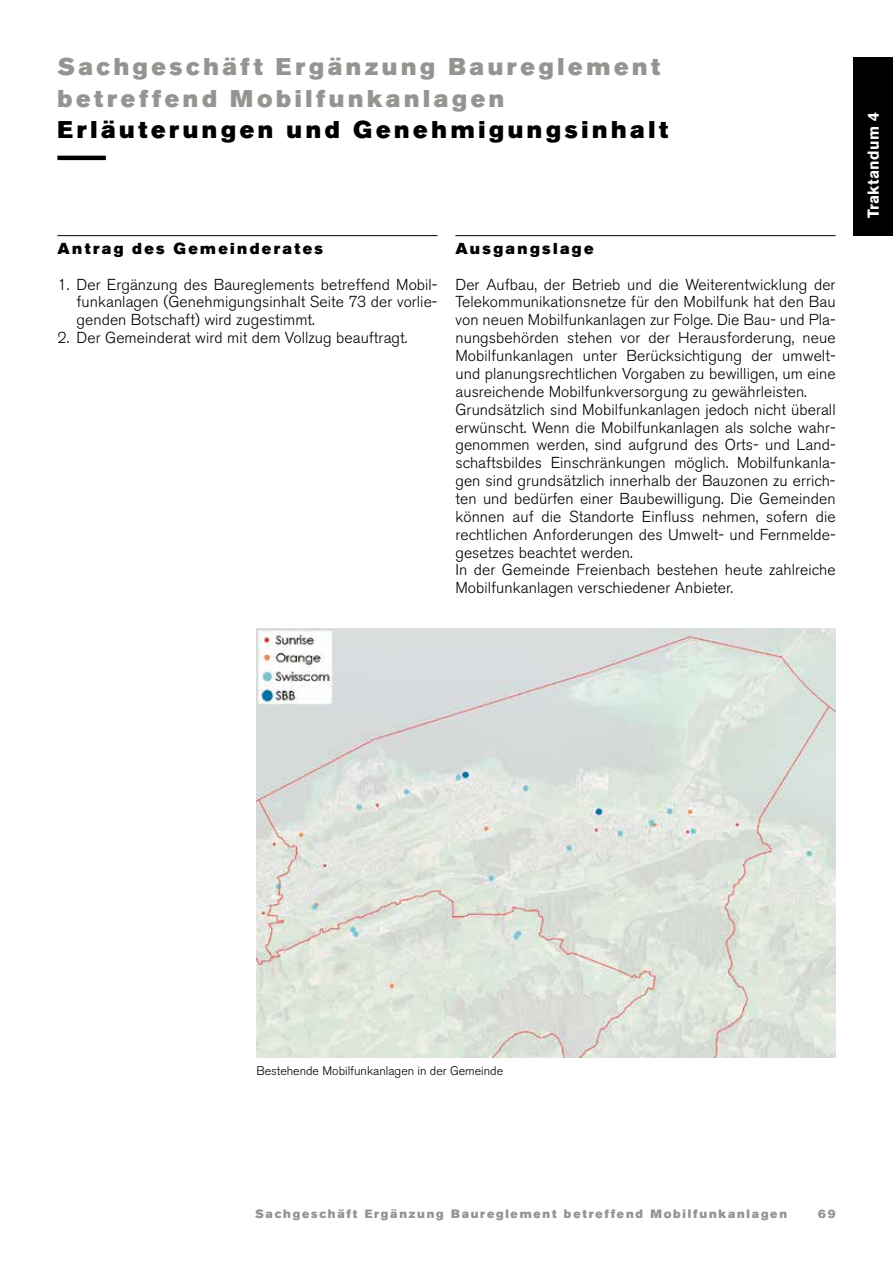
<style>
.page{position:relative;width:893px;height:1263px;background:#fff}
.page>*{position:absolute;margin:0;border:0;box-sizing:border-box;transform-origin:0 0}
.t1{font:24px/31.2px "Akzidenz Grotesk BE Super";letter-spacing:.155em;color:#959490}
.t2{font:24px "Akzidenz Grotesk BE Super";letter-spacing:.155em;color:#000}
.t3{font:300 15.75px/17.9px "Akzidenz Grotesk BE";letter-spacing:.005em;color:#000;text-align:justify}
.t4{font:15.75px "Akzidenz Grotesk BE Super";letter-spacing:.15em;color:#000}
.t5{font:700 15.75px "Akzidenz Grotesk BE";letter-spacing:.02em;color:#fff}
.t6{font:300 12.3px "Akzidenz Grotesk BE";color:#000}
.t7{font:12px "Akzidenz Grotesk BE Super";letter-spacing:.15em;color:#959490}
</style>
<div class="page">
<hr style="left:57px;top:235px;width:381px;height:1px;background:#000">
<hr style="left:455px;top:235px;width:381px;height:1px;background:#000">
<div style="left:853px;top:57px;width:40px;height:179px;background:#000"></div>
<hr style="left:57px;top:156px;width:49px;height:4px;background:#000">
<img style="left:256px;top:629px;width:580px;height:428px">
<h1 class="t1" style="left:57px;top:51px;width:604px">Sachgeschäft Ergänzung Baureglement betreffend Mobilfunkanlagen</h1>
<h1 class="t2" style="left:57px;top:115px;width:612px">Erläuterungen und Genehmigungsinhalt</h1>
<p class="t4" style="left:57px;top:239px;width:267px">Antrag des Gemeinderates</p>
<p class="t3" style="left:77px;top:276px;width:362px;text-indent:-19px">1. Der Ergänzung des Baureglements betreffend Mobil&shy;funkanlagen (Genehmigungsinhalt Seite 73 der vorlie&shy;genden Botschaft) wird zugestimmt.</p>
<p class="t3" style="left:57px;top:329px;width:352px">2. Der Gemeinderat wird mit dem Vollzug beauftragt.</p>
<p class="t4" style="left:455px;top:239px;width:140px">Ausgangslage</p>
<p class="t3" style="left:455px;top:276px;width:382px;text-align:left">Der Aufbau, der Betrieb und die Weiterentwicklung der Telekommunikationsnetze für den Mobilfunk hat den Bau von neuen Mobilfunkanlagen zur Folge. Die Bau- und Pla&shy;nungsbehörden stehen vor der Herausforderung, neue Mobilfunkanlagen unter Berücksichtigung der umwelt&shy;und planungsrechtlichen Vorgaben zu bewilligen, um eine ausreichende Mobilfunkversorgung zu gewährleisten.<br>Grundsätzlich sind Mobilfunkanlagen jedoch nicht überall erwünscht. Wenn die Mobilfunkanlagen als solche wahr&shy;genommen werden, sind aufgrund des Orts- und Land&shy;schaftsbildes Einschränkungen möglich. Mobilfunkanla&shy;gen sind grundsätzlich innerhalb der Bauzonen zu errich&shy;ten und bedürfen einer Baubewilligung. Die Gemeinden können auf die Standorte Einfluss nehmen, sofern die rechtlichen Anforderungen des Umwelt- und Fernmelde&shy;gesetzes beachtet werden.<br>In der Gemeinde Freienbach bestehen heute zahlreiche Mobilfunkanlagen verschiedener Anbieter.</p>
<p class="t5" style="left:864px;top:218px;width:107px;rotate:-90deg">Traktandum 4</p>
<p class="t6" style="left:256px;top:1064px;width:248px">Bestehende Mobilfunkanlagen in der Gemeinde</p>
<p class="t7" style="left:255px;top:1207px;width:533px">Sachgeschäft Ergänzung Baureglement betreffend Mobilfunkanlagen</p>
<p class="t7" style="left:818px;top:1207px;width:19px">69</p>
</div>
